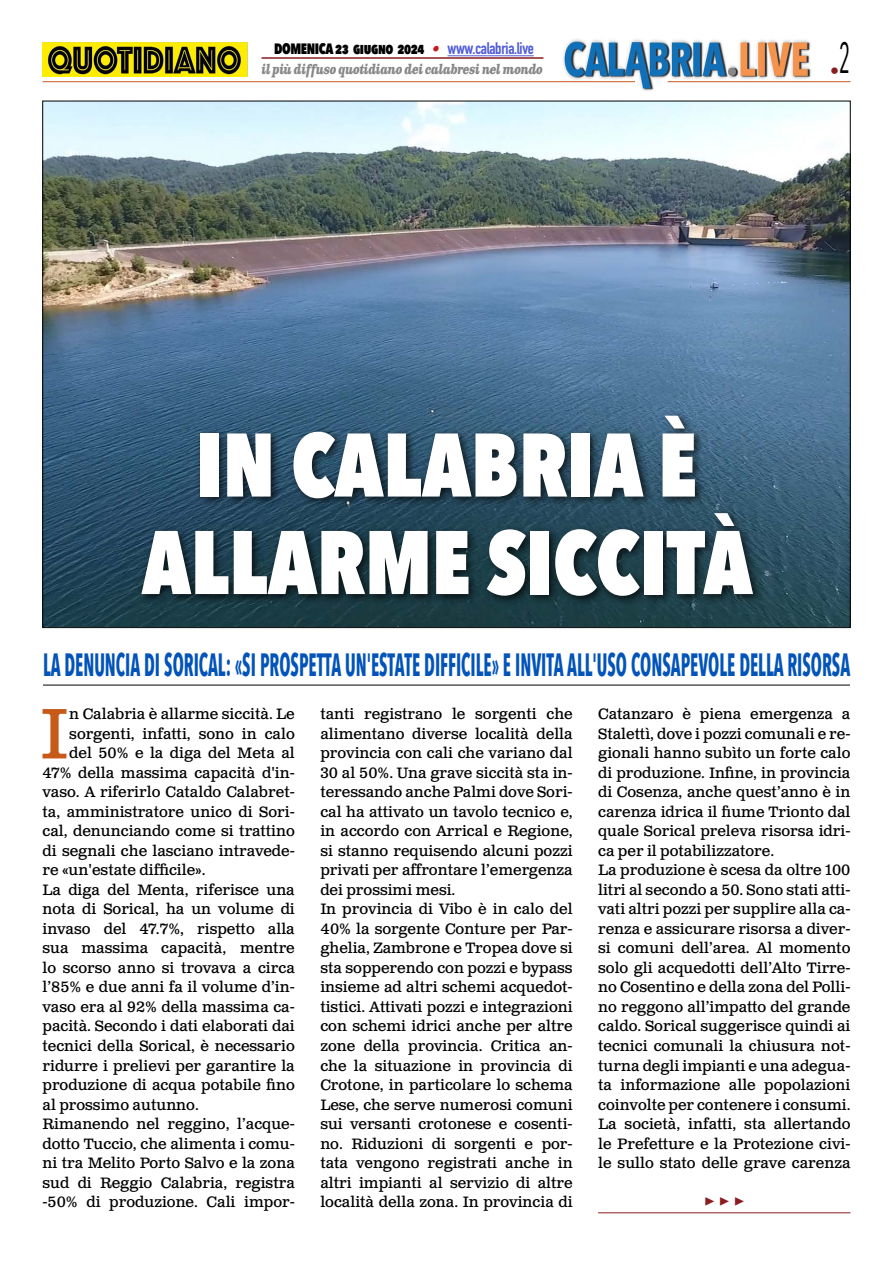
<style>
.page{position:relative;width:893px;height:1263px;background:#fff}
.page>*{position:absolute;margin:0;border:0;box-sizing:border-box;transform-origin:0 0}
.t1{font:800 89.1px/97.5px "Avenir Next Condensed";color:#fff;text-align:center;scale:.93 1}
.t2{font:71.25px "Clarendon Text Pro";color:#c85a19}
.t3{font:700 32.1px "Avenir Next Condensed";color:#0253ba;scale:.57 1}
.t4{font:700 18px "Minion Pro";color:#8b1c1f}
.t5{font:18px "Avenir Next Condensed";color:#8b1c1f}
.t6{font:15px/19.5px "Clarendon Text Pro";color:#000}
.t7{font:800 15px "Avenir Next Condensed";letter-spacing:-.03em;color:#000;scale:.9 1}
.t8{font:italic 700 13.5px "Clarendon Text Pro";letter-spacing:-.05em;color:#878787;scale:.79 1}
.s1{font-family:"Clarendon Text Pro";font-weight:700;font-style:italic;color:#ca181a}
.s2{font-family:"DIN Condensed";font-weight:700;font-size:16.5px;color:#4f5cd6}
</style>
<div class="page">
<img style="left:563px;top:39px;width:248px;height:51px">
<hr style="left:43px;top:81px;width:592px;height:1px;background:#c85a19">
<hr style="left:668px;top:81px;width:182px;height:1px;background:#c85a19">
<hr style="left:447px;top:55px;width:87px;height:1px;background:#4f5cd6">
<hr style="left:261px;top:57px;width:282px;height:2px;background:#8b1c1f">
<img style="left:43px;top:42px;width:204px;height:35px">
<hr style="left:598px;top:1212px;width:252px;height:1px;background:#8b1c1f">
<img style="left:45px;top:103px;width:803px;height:523px">
<div style="left:137px;top:410px;width:626px;height:197px;background:#000;opacity:.75"></div>
<hr style="left:43px;top:685px;width:807px;height:1px;background:#000">
<p class="t7" style="left:274px;top:39px;width:290px">DOMENICA 23 giugno 2024 <span class="s1">•</span> <span class="s2">www.calabria.live</span></p>
<p class="t8" style="left:261px;top:61px;width:358px">il più diffuso quotidiano dei calabresi nel mondo</p>
<p class="t5" style="left:830px;top:55px;width:22px">•<sup>2</sup></p>
<h1 class="t1" style="left:142px;top:415px;width:658px">IN CALABRIA È<br>ALLARME SICCITÀ</h1>
<h3 class="t3" style="left:43px;top:645px;width:1418px">LA DENUNCIA DI SORICAL: «SI PROSPETTA UN'ESTATE DIFFICILE» E INVITA ALL'USO CONSAPEVOLE DELLA RISORSA</h3>
<h2 class="t2" style="left:40px;top:691px;width:31px">I</h2>
<p class="t6" style="left:69px;top:705px;width:227px">n Calabria è allarme siccità. Le</p>
<p class="t6" style="left:69px;top:725px;width:227px">sorgenti, infatti, sono in calo</p>
<p class="t6" style="left:69px;top:744px;width:227px">del 50% e la diga del Meta al</p>
<p class="t6" style="left:43px;top:764px;width:254px">47% della massima capacità d'in-</p>
<p class="t6" style="left:43px;top:783px;width:254px">vaso. A riferirlo Cataldo Calabret-</p>
<p class="t6" style="left:43px;top:803px;width:254px">ta, amministratore unico di Sori-</p>
<p class="t6" style="left:43px;top:822px;width:254px">cal, denunciando come si trattino</p>
<p class="t6" style="left:43px;top:842px;width:254px">di segnali che lasciano intravede-</p>
<p class="t6" style="left:43px;top:861px;width:165px">re «un'estate difficile».</p>
<p class="t6" style="left:43px;top:881px;width:254px">La diga del Menta, riferisce una</p>
<p class="t6" style="left:43px;top:900px;width:254px">nota di Sorical, ha un volume di</p>
<p class="t6" style="left:43px;top:920px;width:254px">invaso del 47.7%, rispetto alla</p>
<p class="t6" style="left:43px;top:939px;width:254px">sua massima capacità, mentre</p>
<p class="t6" style="left:43px;top:959px;width:254px">lo scorso anno si trovava a circa</p>
<p class="t6" style="left:43px;top:978px;width:254px">l’85% e due anni fa il volume d’in-</p>
<p class="t6" style="left:43px;top:998px;width:254px">vaso era al 92% della massima ca-</p>
<p class="t6" style="left:43px;top:1017px;width:254px">pacità. Secondo i dati elaborati dai</p>
<p class="t6" style="left:43px;top:1037px;width:254px">tecnici della Sorical, è necessario</p>
<p class="t6" style="left:43px;top:1056px;width:254px">ridurre i prelievi per garantire la</p>
<p class="t6" style="left:43px;top:1076px;width:254px">produzione di acqua potabile fino</p>
<p class="t6" style="left:43px;top:1095px;width:158px">al prossimo autunno.</p>
<p class="t6" style="left:43px;top:1115px;width:254px">Rimanendo nel reggino, l’acque-</p>
<p class="t6" style="left:43px;top:1134px;width:254px">dotto Tuccio, che alimenta i comu-</p>
<p class="t6" style="left:43px;top:1154px;width:254px">ni tra Melito Porto Salvo e la zona</p>
<p class="t6" style="left:43px;top:1173px;width:254px">sud di Reggio Calabria, registra</p>
<p class="t6" style="left:43px;top:1193px;width:254px">-50% di produzione. Cali impor-</p>
<p class="t6" style="left:320px;top:705px;width:254px">tanti registrano le sorgenti che alimentano diverse località della provincia con cali che variano dal 30 al 50%. Una grave siccità sta in&shy;teressando anche Palmi dove Sori&shy;cal ha attivato un tavolo tecnico e, in accordo con Arrical e Regione, si stanno requisendo alcuni pozzi privati per affrontare l’emergenza dei prossimi mesi.<br>In provincia di Vibo è in calo del 40% la sorgente Conture per Par&shy;ghelia, Zambrone e Tropea dove si sta sopperendo con pozzi e bypass insieme ad altri schemi acquedot&shy;tistici. Attivati pozzi e integrazioni con schemi idrici anche per altre zone della provincia. Critica an&shy;che la situazione in provincia di Crotone, in particolare lo schema Lese, che serve numerosi comuni sui versanti crotonese e cosenti&shy;no. Riduzioni di sorgenti e por&shy;tata vengono registrati anche in altri impianti al servizio di altre località della zona. In provincia di</p>
<p class="t6" style="left:598px;top:705px;width:254px">Catanzaro è piena emergenza a Stalettì, dove i pozzi comunali e re&shy;gionali hanno subìto un forte calo di produzione. Infine, in provincia di Cosenza, anche quest’anno è in carenza idrica il fiume Trionto dal quale Sorical preleva risorsa idri&shy;ca per il potabilizzatore.<br>La produzione è scesa da oltre 100 litri al secondo a 50. Sono stati atti&shy;vati altri pozzi per supplire alla ca&shy;renza e assicurare risorsa a diver&shy;si comuni dell’area. Al momento solo gli acquedotti dell’Alto Tirre&shy;no Cosentino e della zona del Polli&shy;no reggono all’impatto del grande caldo. Sorical suggerisce quindi ai tecnici comunali la chiusura not&shy;turna degli impianti e una adegua&shy;ta informazione alle popolazioni coinvolte per contenere i consumi.<br>La società, infatti, sta allertando le Prefetture e la Protezione civi&shy;le sullo stato delle grave carenza</p>
<p class="t4" style="left:704px;top:1188px;width:42px">▶ ▶ ▶</p>
</div>
